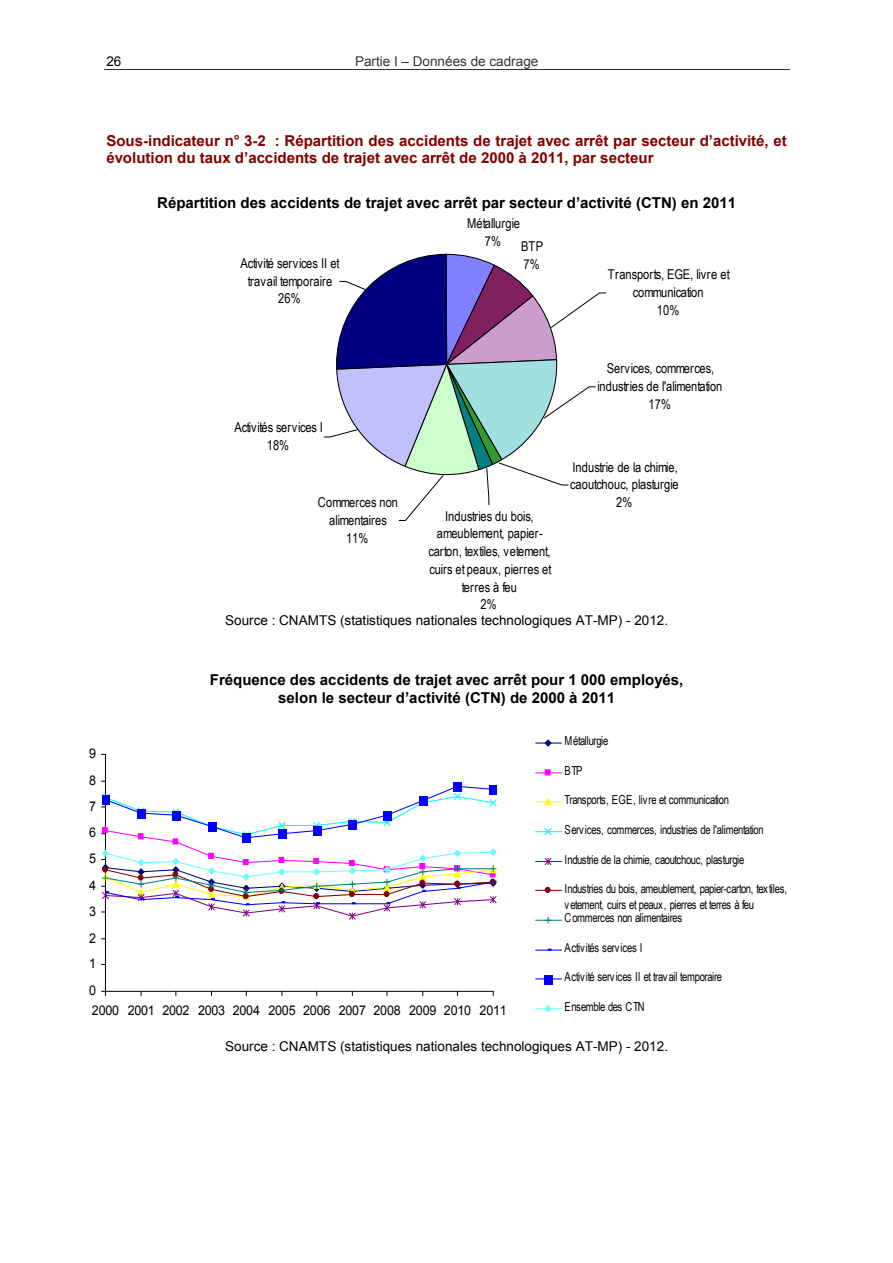
<style>
.page{position:relative;width:893px;height:1263px;background:#fff}
.page>*{position:absolute;margin:0;border:0;box-sizing:border-box;transform-origin:0 0}
.t1{font:700 15px/17.2px "Arial";color:#000;text-align:center}
.t2{font:700 15px/17.2px "Arial";color:#800000}
.t3{font:13.5px/17.7px "Arial Narrow";color:#000;text-align:center}
.t4{font:13.5px "Arial";color:#000}
.t5{font:13.5px "Arial";color:#333}
.t6{font:13.35px "Arial";letter-spacing:-.02em;color:#000;scale:.94 1}
.t7{font:12.3px/16.5px "Arial Narrow";letter-spacing:-.035em;color:#000;scale:.94 1}
</style>
<div class="page">
<hr style="left:104px;top:69px;width:685px;height:1px;background:#333">
<svg style="left:324px;top:253px;width:282px;height:268px"></svg>
<hr style="left:105px;top:754px;width:1px;height:237px;background:#000">
<hr style="left:105px;top:991px;width:388px;height:1px;background:#000">
<svg style="left:102px;top:781px;width:395px;height:140px"></svg>
<svg style="left:535px;top:739px;width:26px;height:8px"></svg>
<svg style="left:535px;top:769px;width:26px;height:6px"></svg>
<svg style="left:535px;top:798px;width:26px;height:8px"></svg>
<svg style="left:535px;top:828px;width:26px;height:8px"></svg>
<svg style="left:535px;top:858px;width:26px;height:7px"></svg>
<svg style="left:535px;top:887px;width:26px;height:6px"></svg>
<svg style="left:535px;top:917px;width:26px;height:6px"></svg>
<svg style="left:535px;top:949px;width:26px;height:2px"></svg>
<svg style="left:535px;top:975px;width:26px;height:9px"></svg>
<svg style="left:535px;top:1005px;width:26px;height:8px"></svg>
<p class="t4" style="left:106px;top:54px;width:16px">26</p>
<p class="t5" style="left:355px;top:53px;width:185px">Partie I – Données de cadrage</p>
<p class="t2" style="left:106px;top:132px;width:682px">Sous-indicateur n° 3-2 : Répartition des accidents de trajet avec arrêt par secteur d’activité, et évolution du taux d’accidents de trajet avec arrêt de 2000 à 2011, par secteur</p>
<p class="t1" style="left:157px;top:194px;width:580px">Répartition des accidents de trajet avec arrêt par secteur d’activité (CTN) en 2011</p>
<p class="t3" style="left:467px;top:215px;width:55px">Métallurgie<br>7%</p>
<p class="t3" style="left:521px;top:238px;width:23px;text-align:left">BTP<br>7%</p>
<p class="t3" style="left:240px;top:254px;width:101px">Activité services ІІ et travail temporaire<br>26%</p>
<p class="t3" style="left:608px;top:266px;width:123px">Transports, EGE, livre et communication<br>10%</p>
<p class="t3" style="left:234px;top:418px;width:90px">Activités services І<br>18%</p>
<p class="t3" style="left:318px;top:493px;width:82px">Commerces non alimentaires<br>11%</p>
<p class="t3" style="left:597px;top:360px;width:126px">Services, commerces, industries de l'alimentation<br>17%</p>
<p class="t3" style="left:428px;top:507px;width:124px">Industries du bois, ameublement, papier&shy;carton, textiles, vetement, cuirs et peaux, pierres et terres à feu<br>2%</p>
<p class="t3" style="left:570px;top:458px;width:110px">Industrie de la chimie, caoutchouc, plasturgie<br>2%</p>
<p class="t4" style="left:225px;top:613px;width:444px">Source : CNAMTS (statistiques nationales technologiques AT-MP) - 2012.</p>
<p class="t1" style="left:210px;top:672px;width:475px">Fréquence des accidents de trajet avec arrêt pour 1 000 employés, selon le secteur d’activité (CTN) de 2000 à 2011</p>
<p class="t7" style="left:564px;top:733px;width:48px">Métallurgie</p>
<p class="t7" style="left:564px;top:762px;width:20px">BTP</p>
<p class="t7" style="left:564px;top:791px;width:176px">Transports, EGE, livre et communication</p>
<p class="t7" style="left:564px;top:821px;width:213px">Services, commerces, industries de l'alimentation</p>
<p class="t7" style="left:564px;top:851px;width:193px">Industrie de la chimie, caoutchouc, plasturgie</p>
<p class="t7" style="left:564px;top:880px;width:238px">Industries du bois, ameublement, papier-carton, textiles, vetement, cuirs et peaux, pierres et terres à feu</p>
<p class="t7" style="left:564px;top:910px;width:126px">Commerces non alimentaires</p>
<p class="t7" style="left:564px;top:940px;width:84px">Activités services І</p>
<p class="t7" style="left:564px;top:968px;width:169px">Activité services ІІ et travail temporaire</p>
<p class="t7" style="left:564px;top:998px;width:87px">Ensemble des CTN</p>
<p class="t4" style="left:225px;top:1039px;width:444px">Source : CNAMTS (statistiques nationales technologiques AT-MP) - 2012.</p>
<p class="t6" style="left:89px;top:746px;width:9px">9</p>
<p class="t6" style="left:89px;top:773px;width:9px">8</p>
<p class="t6" style="left:89px;top:799px;width:9px">7</p>
<p class="t6" style="left:89px;top:825px;width:9px">6</p>
<p class="t6" style="left:89px;top:851px;width:9px">5</p>
<p class="t6" style="left:89px;top:878px;width:9px">4</p>
<p class="t6" style="left:89px;top:904px;width:9px">3</p>
<p class="t6" style="left:89px;top:930px;width:9px">2</p>
<p class="t6" style="left:89px;top:956px;width:9px">1</p>
<p class="t6" style="left:89px;top:983px;width:9px">0</p>
<p class="t6" style="left:92px;top:1003px;width:443px">2000 2001 2002 2003 2004 2005 2006 2007 2008 2009 2010 2011</p>
</div>
